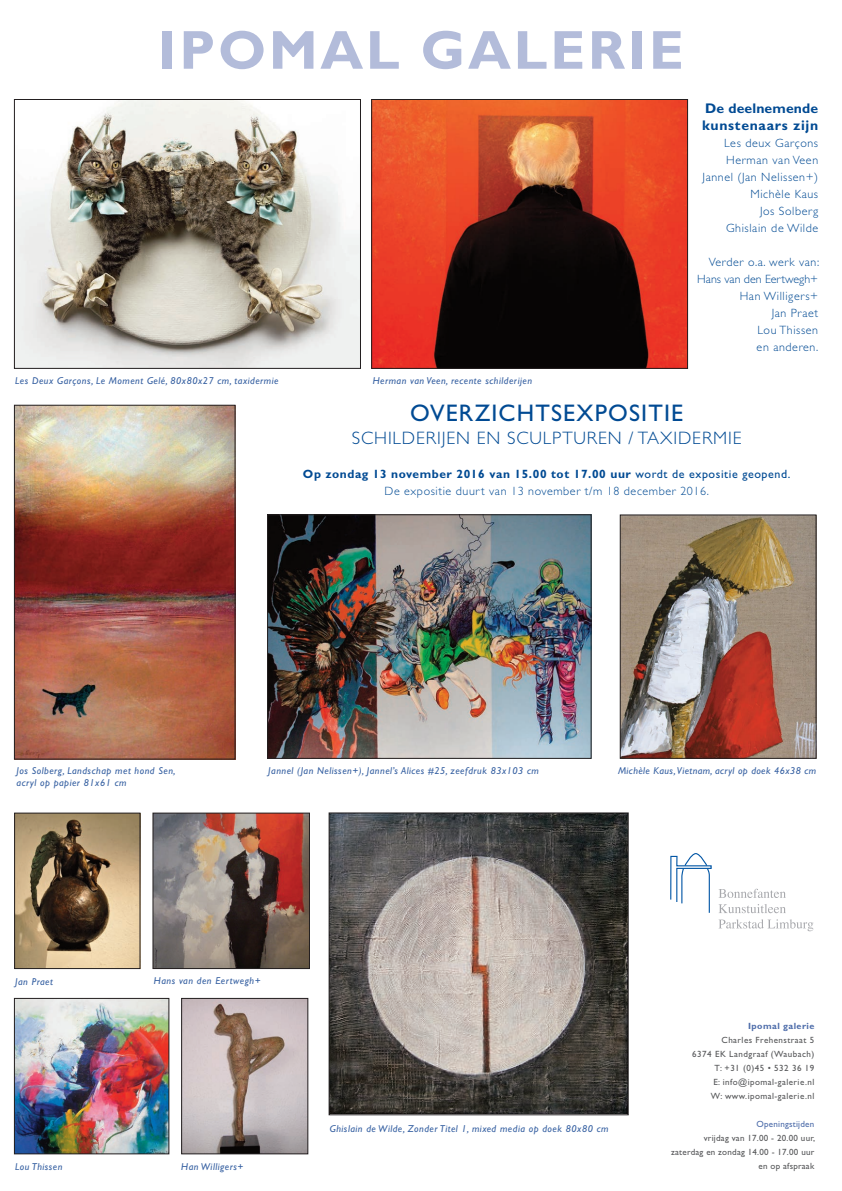
<style>
.page{position:relative;width:842px;height:1191px;background:#fff}
.page>*{position:absolute;margin:0;border:0;box-sizing:border-box;transform-origin:0 0}
.t1{font:700 55px "Gill Sans";letter-spacing:.05em;color:#b3bcda}
.t2{font:24px "Gill Sans";letter-spacing:.05em;color:#014a93}
.t3{font:300 18px "Gill Sans";letter-spacing:.05em;color:#014a93}
.t4{font:700 14px/17px "Gill Sans";letter-spacing:.05em;color:#014a93}
.t5{font:300 12px/17px "Gill Sans";letter-spacing:.05em;color:#014a93;text-align:right}
.t6{font:italic 10px/12px "Gill Sans";letter-spacing:.05em;color:#3761a2}
.t7{font:9px/14px "Gill Sans";letter-spacing:.05em;color:#57585a;text-align:right}
.t8{font:9px/14px "Gill Sans";letter-spacing:.025em;color:#57585a;text-align:right}
.t9{font:9px "Gill Sans";letter-spacing:.025em;color:#4e6daa}
.t10{font:700 9px "Gill Sans";letter-spacing:.05em;color:#4e6daa}
.s1{font-weight:700}
.s2{font-weight:400}
</style>
<div class="page">
<svg style="left:670px;top:853px;width:42px;height:60px"></svg>
<svg style="left:718px;top:888px;width:68px;height:10px"></svg>
<svg style="left:718px;top:904px;width:68px;height:9px"></svg>
<svg style="left:718px;top:919px;width:95px;height:12px"></svg>
<img style="left:16px;top:407px;width:217px;height:350px">
<div style="left:14px;top:405px;width:221px;height:354px;border:1px solid #231f20"></div>
<img style="left:622px;top:517px;width:192px;height:239px">
<div style="left:620px;top:515px;width:196px;height:243px;border:1px solid #231f20"></div>
<img style="left:16px;top:101px;width:343px;height:266px">
<div style="left:14px;top:99px;width:347px;height:270px;border:1px solid #231f20"></div>
<img style="left:183px;top:1000px;width:123px;height:152px">
<div style="left:181px;top:998px;width:127px;height:156px;border:1px solid #231f20"></div>
<img style="left:155px;top:815px;width:153px;height:151px">
<div style="left:153px;top:813px;width:157px;height:155px;border:1px solid #231f20"></div>
<img style="left:16px;top:1000px;width:151px;height:152px">
<div style="left:14px;top:998px;width:155px;height:156px;border:1px solid #231f20"></div>
<img style="left:269px;top:516px;width:320px;height:240px">
<div style="left:267px;top:514px;width:324px;height:244px;border:1px solid #231f20"></div>
<img style="left:373px;top:101px;width:313px;height:266px">
<div style="left:371px;top:99px;width:317px;height:270px;border:1px solid #231f20"></div>
<img style="left:331px;top:814px;width:295px;height:299px">
<div style="left:329px;top:812px;width:299px;height:303px;border:1px solid #231f20"></div>
<img style="left:16px;top:815px;width:122px;height:151px">
<div style="left:14px;top:813px;width:126px;height:155px;border:1px solid #231f20"></div>
<h1 class="t1" style="left:158px;top:29px;width:527px">IPOMAL GALERIE</h1>
<p class="t6" style="left:15px;top:375px;width:265px">Les Deux Garçons, Le Moment Gelé, 80x80x27 cm, taxidermie</p>
<p class="t6" style="left:373px;top:375px;width:161px">Herman van Veen, recente schilderijen</p>
<h3 class="t4" style="left:702px;top:101px;width:118px">De deelnemende kunstenaars zijn</h3>
<p class="t5" style="left:702px;top:136px;width:117px">Les deux Garçons<br>Herman van Veen<br>Jannel (Jan Nelissen+)<br>Michèle Kaus<br>Jos Solberg<br>Ghislain de Wilde</p>
<p class="t5" style="left:697px;top:255px;width:123px">Verder o.a. werk van:<br>Hans van den Eertwegh+<br>Han Willigers+<br>Jan Praet<br>Lou Thissen<br>en anderen.</p>
<h2 class="t2" style="left:410px;top:404px;width:275px">OVERZICHTSEXPOSITIE</h2>
<h3 class="t3" style="left:352px;top:431px;width:391px">SCHILDERIJEN EN SCULPTUREN / TAXIDERMIE</h3>
<p class="t5" style="left:303px;top:467px;width:489px;text-align:center"><span class="s1">Op zondag 13 november 2016 van 15.00 tot 17.00 uur</span> <span class="s2">wordt de expositie geopend.<br></span>De expositie duurt van 13 november t/m 18 december 2016.</p>
<p class="t6" style="left:17px;top:765px;width:160px">Jos Solberg, Landschap met hond Sen, acryl op papier 81x61 cm</p>
<p class="t6" style="left:268px;top:765px;width:272px">Jannel (Jan Nelissen+), Jannel’s Alices #25, zeefdruk 83x103 cm</p>
<p class="t6" style="left:618px;top:765px;width:200px">Michèle Kaus,Vietnam, acryl op doek 46x38 cm</p>
<p class="t6" style="left:15px;top:976px;width:39px">Jan Praet</p>
<p class="t6" style="left:15px;top:1161px;width:49px">Lou Thissen</p>
<p class="t6" style="left:154px;top:975px;width:108px">Hans van den Eertwegh+</p>
<p class="t6" style="left:181px;top:1161px;width:64px">Han Willigers+</p>
<p class="t6" style="left:330px;top:1123px;width:280px">Ghislain de Wilde, Zonder Titel 1, mixed media op doek 80x80 cm</p>
<p class="t10" style="left:748px;top:1022px;width:68px">Ipomal galerie</p>
<p class="t7" style="left:692px;top:1033px;width:124px">Charles Frehenstraat 5<br>6374 EK Landgraaf (Waubach)<br>T: +31 (0)45 • 532 36 19<br>E: info@ipomal-galerie.nl<br>W: www.ipomal-galerie.nl</p>
<p class="t9" style="left:757px;top:1120px;width:59px">Openingstijden</p>
<p class="t8" style="left:671px;top:1131px;width:145px">vrijdag van 17.00 - 20.00 uur, zaterdag en zondag 14.00 - 17.00 uur en op afspraak</p>
</div>
